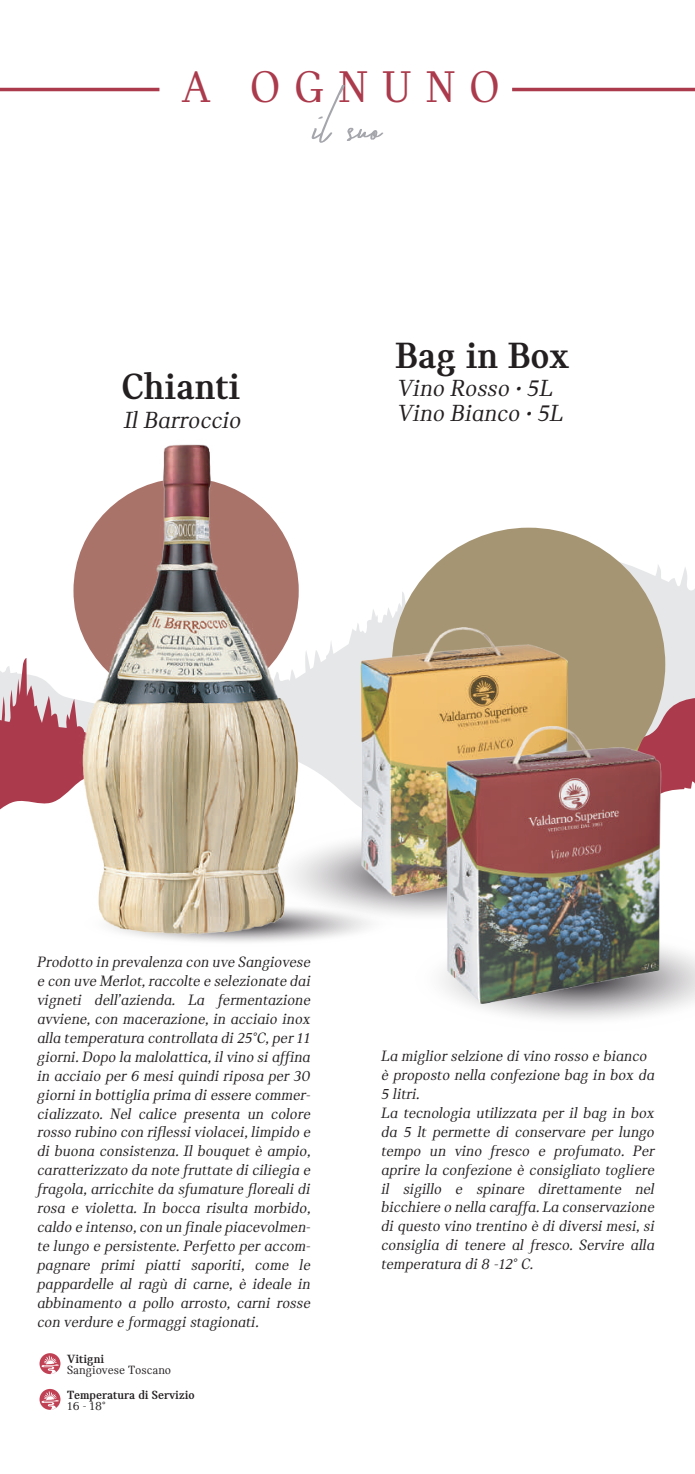
<style>
.page{position:relative;width:695px;height:1474px;background:#fff}
.page>*{position:absolute;margin:0;border:0;box-sizing:border-box;transform-origin:0 0}
.t1{font:71.92px "Takenby Vultures Demo";color:#a5a6ac}
.t2{font:46.55px "MINI Serif";letter-spacing:.3em;color:#ab3b4c}
.t3{font:700 38.5px "MINI Serif";color:#231f20}
.t4{font:italic 24.5px/24.5px "MINI Serif";color:#231f20}
.t5{font:italic 15.75px/18.9px "MINI Serif";color:#231f20}
.t6{font:700 12.6px "MINI Serif";color:#231f20}
.t7{font:12.6px "MINI Serif";color:#231f20}
</style>
<div class="page">
<svg style="left:351px;top:562px;width:343px;height:82px"></svg>
<svg style="left:0;top:644px;width:694px;height:166px"></svg>
<svg style="left:652px;top:664px;width:42px;height:146px;background:#c78892"></svg>
<hr style="left:0;top:88px;width:159px;height:3px;background:#ab3b4c">
<hr style="left:512px;top:88px;width:182px;height:3px;background:#ab3b4c">
<svg style="left:83px;top:899px;width:310px;height:48px"></svg>
<img style="left:25px;top:444px;width:326px;height:503px">
<svg style="left:264px;top:821px;width:327px;height:108px"></svg>
<svg style="left:414px;top:925px;width:280px;height:95px"></svg>
<div style="left:392px;top:527px;width:273px;height:274px;background:#a69573;border-radius:50%"></div>
<img style="left:357px;top:623px;width:211px;height:276px">
<img style="left:444px;top:722px;width:219px;height:286px">
<svg style="left:40px;top:1353px;width:20px;height:20px"></svg>
<svg style="left:40px;top:1388px;width:20px;height:21px"></svg>
<h2 class="t2" style="left:181px;top:61px;width:320px">A OGNUNO</h2>
<h1 class="t1" style="left:313px;top:80px;width:70px">il suo</h1>
<h3 class="t3" style="left:122px;top:364px;width:120px">Chianti</h3>
<h3 class="t4" style="left:124px;top:407px;width:119px">Il Barroccio</h3>
<h3 class="t3" style="left:395px;top:333px;width:176px">Bag in Box</h3>
<h3 class="t4" style="left:397px;top:376px;width:167px">Vino Rosso • 5L<br>Vino Bianco • 5L</h3>
<p class="t5" style="left:37px;top:952px;width:275px;text-align:justify">Prodotto in prevalenza con uve Sangiovese e con uve Merlot, raccolte e selezionate dai vigneti dell’azienda. La fermentazione avviene, con macerazione, in acciaio inox alla temperatura controllata di 25°C, per 11 giorni. Dopo la malolattica, il vino si affina in acciaio per 6 mesi quindi riposa per 30 giorni in bottiglia prima di essere commer&shy;cializzato. Nel calice presenta un colore rosso rubino con riflessi violacei, limpido e di buona consistenza. Il bouquet è ampio, caratterizzato da note fruttate di ciliegia e fragola, arricchite da sfumature floreali di rosa e violetta. In bocca risulta morbido, caldo e intenso, con un finale piacevolmen&shy;te lungo e persistente. Perfetto per accom&shy;pagnare primi piatti saporiti, come le pappardelle al ragù di carne, è ideale in abbinamento a pollo arrosto, carni rosse con verdure e formaggi stagionati.</p>
<p class="t6" style="left:67px;top:1351px;width:39px">Vitigni</p>
<p class="t7" style="left:67px;top:1362px;width:106px">Sangiovese Toscano</p>
<p class="t6" style="left:67px;top:1387px;width:129px">Temperatura di Servizio</p>
<p class="t7" style="left:67px;top:1399px;width:40px">16 - 18°</p>
<p class="t5" style="left:381px;top:1046px;width:275px">La miglior selzione di vino rosso e bianco è proposto nella confezione bag in box da 5 litri.<br>La tecnologia utilizzata per il bag in box da 5 lt permette di conservare per lungo tempo un vino fresco e profumato. Per aprire la confezione è consigliato togliere il sigillo e spinare direttamente nel bicchiere o nella caraffa. La conservazione di questo vino trentino è di diversi mesi, si consiglia di tenere al fresco. Servire alla temperatura di 8 -12° C.</p>
</div>
